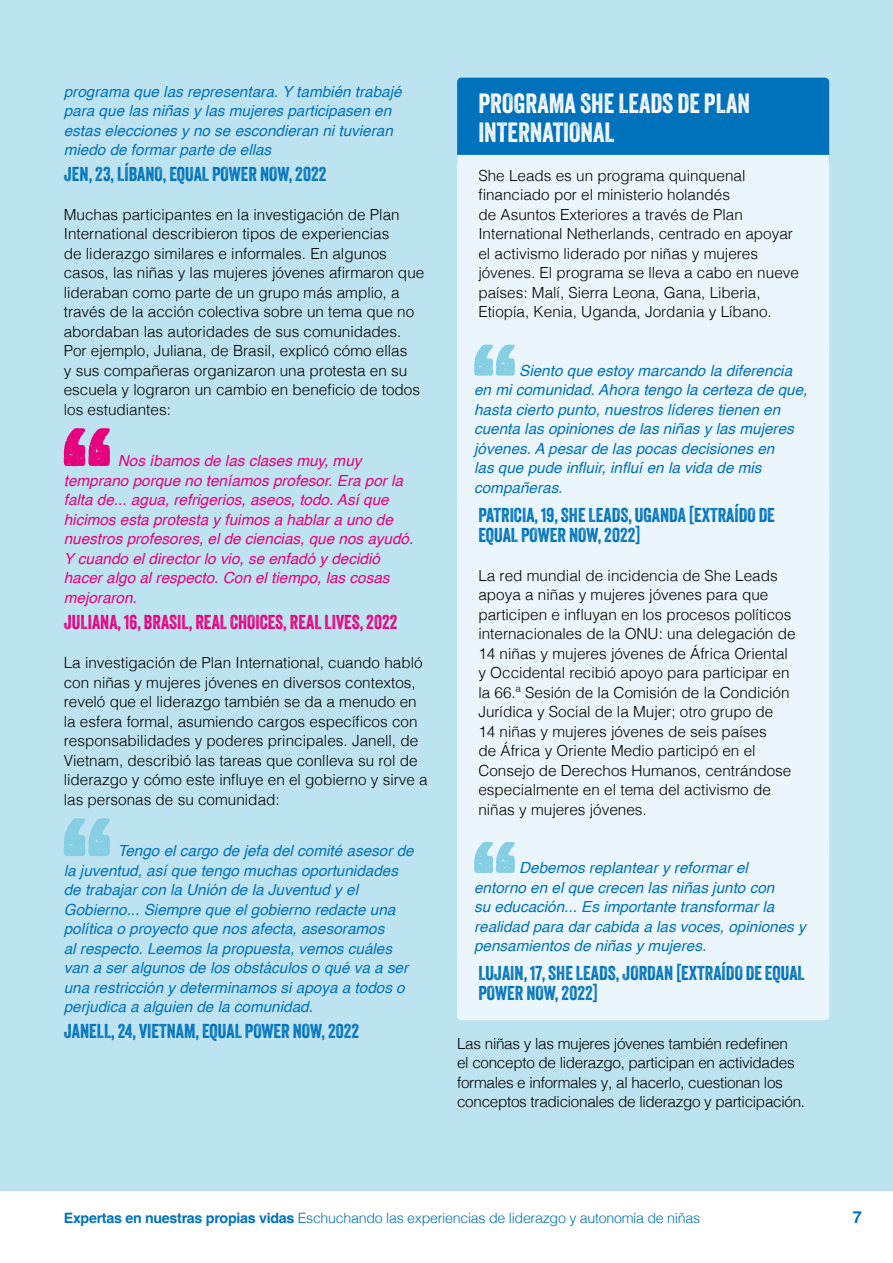
<style>
.page{position:relative;width:893px;height:1263px;background:#fff}
.page>*{position:absolute;margin:0;border:0;box-sizing:border-box;transform-origin:0 0}
.t1{font:27px/29.2px "Veneer";color:#fff}
.t2{font:19.5px/19.5px "Veneer";color:#0072bb}
.t3{font:19.5px "Veneer";color:#e6007d}
.t4{font:700 16.5px "Helvetica";color:#0072bb}
.t5{font:300 15.3px/19.5px "Helvetica";color:#000}
.t6{font:italic 15.3px/19.5px "Helvetica";color:#0072bb}
.t7{font:italic 15.3px/19.5px "Helvetica";color:#e6007d}
.t8{font:300 15.3px/19.5px "Helvetica";letter-spacing:-.02em;color:#000}
.t9{font:300 14.25px "Helvetica";letter-spacing:-.02em;color:#0072bb}
.s1{font-weight:700}
</style>
<div class="page">
<div style="left:0;top:0;width:893px;height:1191px;background:#bde3f0"></div>
<svg style="left:64px;top:428px;width:46px;height:38px"></svg>
<svg style="left:64px;top:818px;width:46px;height:38px"></svg>
<div style="left:457px;top:78px;width:372px;height:77px;background:#0072bb"></div>
<div style="left:457px;top:155px;width:372px;height:194px;background:#eaf6fb"></div>
<div style="left:457px;top:349px;width:372px;height:144px;background:#eaf6fb"></div>
<div style="left:457px;top:493px;width:372px;height:62px;background:#eaf6fb"></div>
<div style="left:457px;top:555px;width:372px;height:287px;background:#eaf6fb"></div>
<svg style="left:474px;top:344px;width:41px;height:32px"></svg>
<div style="left:457px;top:842px;width:372px;height:178px;background:#eaf6fb"></div>
<p class="t6" style="left:64px;top:82px;width:339px">programa que las representara. Y también trabajé para que las niñas y las mujeres participasen en estas elecciones y no se escondieran ni tuvieran miedo de formar parte de ellas</p>
<p class="t2" style="left:64px;top:164px;width:264px">JEN, 23, LÍBANO, EQUAL POWER NOW, 2022</p>
<p class="t5" style="left:64px;top:203px;width:362px">Muchas participantes en la investigación de Plan International describieron tipos de experiencias<br>de liderazgo similares e informales. En algunos casos, las niñas y las mujeres jóvenes afirmaron que lideraban como parte de un grupo más amplio, a través de la acción colectiva sobre un tema que no abordaban las autoridades de sus comunidades.<br>Por ejemplo, Juliana, de Brasil, explicó cómo ellas<br>y sus compañeras organizaron una protesta en su escuela y lograron un cambio en beneficio de todos los estudiantes:</p>
<p class="t7" style="left:64px;top:451px;width:351px;text-indent:54px">Nos íbamos de las clases muy, muy temprano porque no teníamos profesor. Era por la falta de... agua, refrigerios, aseos, todo. Así que hicimos esta protesta y fuimos a hablar a uno de nuestros profesores, el de ciencias, que nos ayudó.<br>Y cuando el director lo vio, se enfadó y decidió hacer algo al respecto. Con el tiempo, las cosas mejoraron.</p>
<p class="t3" style="left:64px;top:610px;width:335px">JULIANA, 16, BRASIL, REAL CHOICES, REAL LIVES, 2022</p>
<p class="t5" style="left:64px;top:652px;width:365px">La investigación de Plan International, cuando habló con niñas y mujeres jóvenes en diversos contextos, reveló que el liderazgo también se da a menudo en la esfera formal, asumiendo cargos específicos con responsabilidades y poderes principales. Janell, de Vietnam, describió las tareas que conlleva su rol de liderazgo y cómo este influye en el gobierno y sirve a las personas de su comunidad:</p>
<p class="t6" style="left:64px;top:841px;width:351px;text-indent:54px">Tengo el cargo de jefa del comité asesor de la juventud, así que tengo muchas oportunidades de trabajar con la Unión de la Juventud y el Gobierno... Siempre que el gobierno redacte una política o proyecto que nos afecta, asesoramos<br>al respecto. Leemos la propuesta, vemos cuáles van a ser algunos de los obstáculos o qué va a ser una restricción y determinamos si apoya a todos o perjudica a alguien de la comunidad.</p>
<p class="t2" style="left:64px;top:1021px;width:297px">JANELL, 24, VIETNAM, EQUAL POWER NOW, 2022</p>
<h1 class="t1" style="left:478px;top:88px;width:273px">PROGRAMA SHE LEADS DE PLAN<br>INTERNATIONAL</h1>
<p class="t5" style="left:478px;top:164px;width:322px">She Leads es un programa quinquenal financiado por el ministerio holandés<br>de Asuntos Exteriores a través de Plan International Netherlands, centrado en apoyar el activismo liderado por niñas y mujeres jóvenes. El programa se lleva a cabo en nueve países: Malí, Sierra Leona, Gana, Liberia, Etiopía, Kenia, Uganda, Jordania y Líbano.</p>
<p class="t6" style="left:474px;top:361px;width:335px;text-indent:45px">Siento que estoy marcando la diferencia en mi comunidad. Ahora tengo la certeza de que, hasta cierto punto, nuestros líderes tienen en cuenta las opiniones de las niñas y las mujeres jóvenes. A pesar de las pocas decisiones en<br>las que pude influir, influí en la vida de mis compañeras.</p>
<p class="t2" style="left:478px;top:505px;width:298px">PATRICIA, 19, SHE LEADS, UGANDA [EXTRAÍDO DE<br>EQUAL POWER NOW, 2022]</p>
<p class="t5" style="left:478px;top:564px;width:319px">La red mundial de incidencia de She Leads apoya a niñas y mujeres jóvenes para que participen e influyan en los procesos políticos internacionales de la ONU: una delegación de 14 niñas y mujeres jóvenes de África Oriental y Occidental recibió apoyo para participar en la 66.ª Sesión de la Comisión de la Condición Jurídica y Social de la Mujer; otro grupo de<br>14 niñas y mujeres jóvenes de seis países<br>de África y Oriente Medio participó en el Consejo de Derechos Humanos, centrándose especialmente en el tema del activismo de niñas y mujeres jóvenes.</p>
<p class="t6" style="left:474px;top:858px;width:333px;text-indent:45px">Debemos replantear y reformar el<br>entorno en el que crecen las niñas junto con<br>su educación... Es importante transformar la realidad para dar cabida a las voces, opiniones y pensamientos de niñas y mujeres.</p>
<p class="t2" style="left:478px;top:963px;width:328px">LUJAIN, 17, SHE LEADS, JORDAN [EXTRAÍDO DE EQUAL<br>POWER NOW, 2022]</p>
<p class="t8" style="left:457px;top:1032px;width:350px">Las niñas y las mujeres jóvenes también redefinen<br>el concepto de liderazgo, participan en actividades formales e informales y, al hacerlo, cuestionan los conceptos tradicionales de liderazgo y participación.</p>
<p class="t9" style="left:64px;top:1206px;width:638px"><span class="s1">Expertas en nuestras propias vidas</span> Eschuchando las experiencias de liderazgo y autonomía de niñas</p>
<p class="t4" style="left:853px;top:1207px;width:11px">7</p>
</div>
